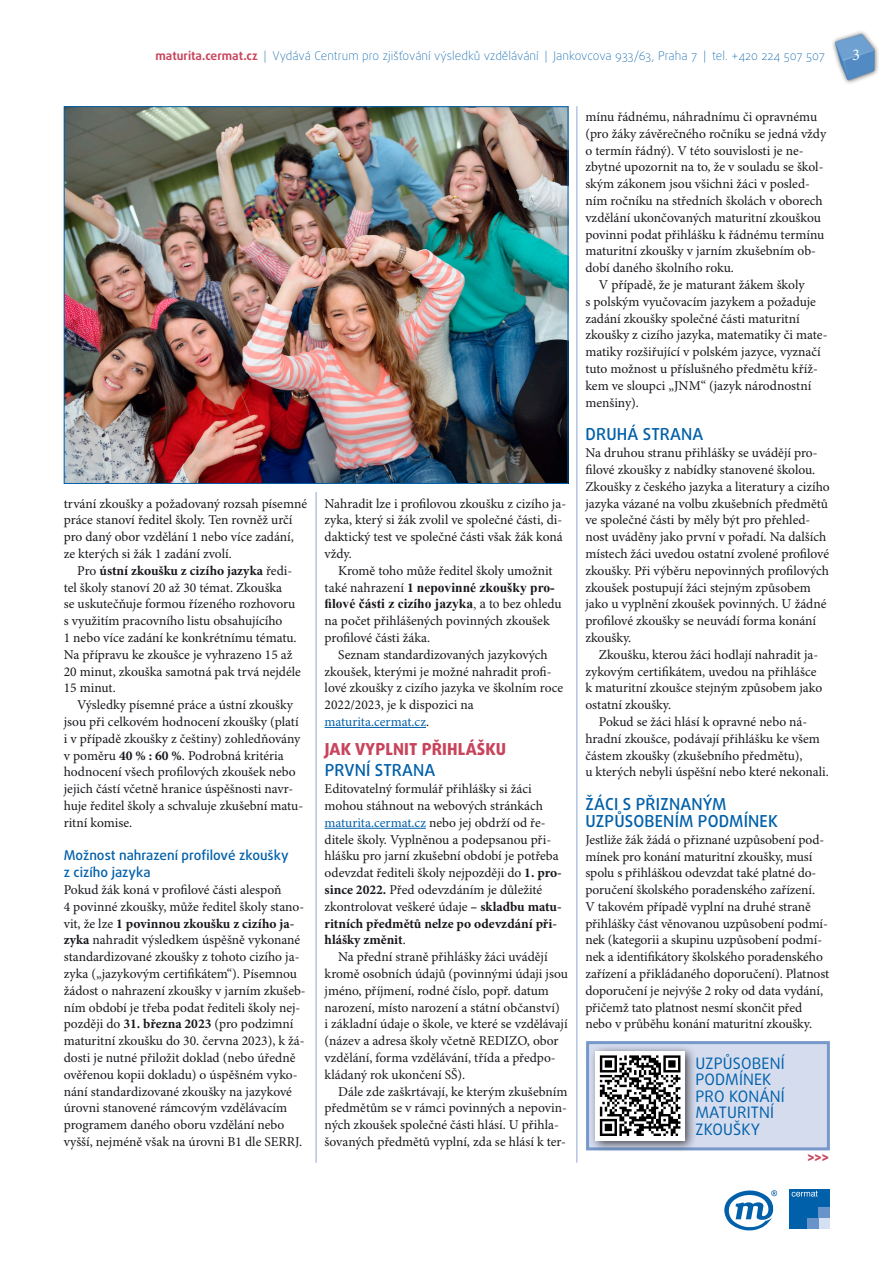
<style>
.page{position:relative;width:893px;height:1263px;background:#fff}
.page>*{position:absolute;margin:0;border:0;box-sizing:border-box;transform-origin:0 0}
.t1{font:500 16.5px/16.8px "Daxline Pro";letter-spacing:.01em;color:#0060aa}
.t2{font:800 16.5px "Daxline Pro";letter-spacing:.01em;color:#c8445c}
.t3{font:16.5px "Minion Pro";color:#fff}
.t4{font:15.75px/16.5px "Daxline Pro";letter-spacing:.01em;color:#0060aa}
.t5{font:13.5px/16.8px "Minion Pro";letter-spacing:-.005em;color:#1a171c}
.t6{font:700 13.5px/16.8px "Times New Roman";color:#1a171c}
.t7{font:500 13.5px/16.8px "Daxline Pro";color:#0060aa}
.t8{font:800 13.5px "Daxline Pro";color:#c8445c}
.t9{font:100 12px "Daxline Pro";color:#0060aa}
.s1{font-weight:700;color:#c8445c}
.s2{font-weight:700}
.s3{font-family:"Minion Pro";font-weight:400}
.s4{font-family:"Minion Pro"}
.s5{font-weight:400}
.s6{color:#0060aa}
</style>
<div class="page">
<hr style="left:316px;top:492px;width:1px;height:670px;background:#8fa8d3">
<div style="left:588px;top:1042px;width:240px;height:107px;background:#d5dcee"></div>
<div style="left:586px;top:1041px;width:244px;height:109px;border:3px solid #7698ca"></div>
<div style="left:589px;top:1044px;width:107px;height:108px;background:#1a171c;opacity:.75"></div>
<div style="left:595px;top:1051px;width:90px;height:89px;background:#fff"></div>
<svg style="left:599px;top:1055px;width:82px;height:81px"></svg>
<svg style="left:600px;top:1055px;width:80px;height:81px"></svg>
<hr style="left:325px;top:727px;width:101px;height:1px;background:#0060aa">
<hr style="left:325px;top:828px;width:101px;height:1px;background:#0060aa">
<hr style="left:576px;top:106px;width:1px;height:1056px;background:#8fa8d3">
<img style="left:66px;top:108px;width:500px;height:374px">
<img style="left:832px;top:31px;width:47px;height:53px">
<svg style="left:724px;top:1190px;width:53px;height:40px"></svg>
<div style="left:789px;top:1189px;width:41px;height:40px;background:#0060aa"></div>
<div style="left:818px;top:1218px;width:12px;height:11px;background:#d4e1f2"></div>
<div style="left:807px;top:1218px;width:11px;height:11px;background:#6994c9"></div>
<div style="left:818px;top:1207px;width:12px;height:11px;background:#6994c9"></div>
<svg style="left:792px;top:1191px;width:26px;height:5px"></svg>
<p class="t9" style="left:155px;top:47px;width:671px"><span class="s1">maturita.cermat.cz</span> | Vydává Centrum pro zjišťování výsledků vzdělávání | Jankovcova 933/63, Praha 7 | tel. +420 224 507 507</p>
<p class="t3" style="left:852px;top:45px;width:9px">3</p>
<p class="t5" style="left:64px;top:495px;width:245px">trvání zkoušky a požadovaný rozsah písemné práce stanoví ředitel školy. Ten rovněž určí pro daný obor vzdělání 1 nebo více zadání, ze kterých si žák 1 zadání zvolí.</p>
<p class="t5" style="left:64px;top:563px;width:239px;text-indent:14px">Pro <span class="s2">ústní zkoušku z cizího jazyka</span> ředi&shy;tel školy stanoví 20 až 30 témat. Zkouška<br>se uskutečňuje formou řízeného rozhovoru s využitím pracovního listu obsahujícího<br>1 nebo více zadání ke konkrétnímu tématu.<br>Na přípravu ke zkoušce je vyhrazeno 15 až 20 minut, zkouška samotná pak trvá nejdéle 15 minut.</p>
<p class="t5" style="left:64px;top:697px;width:241px;text-indent:14px">Výsledky písemné práce a ústní zkoušky jsou při celkovém hodnocení zkoušky (platí i v případě zkoušky z češtiny) zohledňovány v poměru <span class="s2">40 % : 60 %</span>. Podrobná kritéria hodnocení všech profilových zkoušek nebo jejich částí včetně hranice úspěšnosti navr&shy;huje ředitel školy a schvaluje zkušební matu&shy;ritní komise.</p>
<p class="t7" style="left:64px;top:847px;width:226px">MOŽNOST NAHRAZENÍ PROFILOVÉ ZKOUŠKY<br>Z CIZÍHO JAZYKA</p>
<p class="t5" style="left:64px;top:882px;width:243px">Pokud žák koná v profilové části alespoň<br>4 povinné zkoušky, může ředitel školy stano&shy;vit, že lze <span class="s2">1 povinnou zkoušku z cizího ja&shy;zyka</span> nahradit výsledkem úspěšně vykonané standardizované zkoušky z tohoto cizího ja&shy;zyka („jazykovým certifikátem“). Písemnou žádost o nahrazení zkoušky v jarním zkušeb&shy;ním období je třeba podat řediteli školy nej&shy;později do <span class="s2">31. března 2023</span> (pro podzimní maturitní zkoušku do 30. června 2023), k žá&shy;dosti je nutné přiložit doklad (nebo úředně ověřenou kopii dokladu) o úspěšném vyko&shy;nání standardizované zkoušky na jazykové úrovni stanovené rámcovým vzdělávacím programem daného oboru vzdělání nebo vyšší, nejméně však na úrovni B1 dle SERRJ.</p>
<p class="t5" style="left:325px;top:495px;width:243px">Nahradit lze i profilovou zkoušku z cizího ja&shy;zyka, který si žák zvolil ve společné části, di&shy;daktický test ve společné části však žák koná vždy.</p>
<p class="t5" style="left:338px;top:563px;width:216px">Kromě toho může ředitel školy umožnit</p>
<p class="t6" style="left:325px;top:578px;width:239px"><span class="s3">také nahrazení</span> <span class="s4">1</span> nepovinné zkoušky pro&shy;filové části z cizího jazyka<span class="s5">, a to</span> <span class="s3">bez ohledu</span></p>
<p class="t5" style="left:325px;top:613px;width:227px">na počet přihlášených povinných zkoušek profilové části žáka.</p>
<p class="t5" style="left:325px;top:647px;width:240px;text-indent:14px">Seznam standardizovaných jazykových zkoušek, kterými je možné nahradit profi&shy;lové zkoušky z cizího jazyka ve školním roce 2022/2023, je k dispozici na <span class="s6">maturita.cermat.cz</span>.</p>
<p class="t2" style="left:325px;top:738px;width:183px">JAK VYPLNIT PŘIHLÁŠKU</p>
<p class="t1" style="left:325px;top:762px;width:112px">PRVNÍ STRANA</p>
<p class="t5" style="left:325px;top:781px;width:239px">Editovatelný formulář přihlášky si žáci mohou stáhnout na webových stránkách <span class="s6">maturita.cermat.cz</span> nebo jej obdrží od ře&shy;ditele školy. Vyplněnou a podepsanou při&shy;hlášku pro jarní zkušební období je potřeba odevzdat řediteli školy nejpozději do <span class="s2">1. pro&shy;since 2022.</span> Před odevzdáním je důležité zkontrolovat veškeré údaje <span class="s2">– skladbu matu&shy;ritních předmětů nelze po odevzdání při&shy;hlášky změnit</span>.</p>
<p class="t5" style="left:325px;top:949px;width:245px;text-indent:14px">Na přední straně přihlášky žáci uvádějí kromě osobních údajů (povinnými údaji jsou jméno, příjmení, rodné číslo, popř. datum narození, místo narození a státní občanství)<br>i základní údaje o škole, ve které se vzdělávají (název a adresa školy včetně REDIZO, obor vzdělání, forma vzdělávání, třída a předpo&shy;kládaný rok ukončení SŠ).</p>
<p class="t5" style="left:325px;top:1083px;width:244px;text-indent:14px">Dále zde zaškrtávají, ke kterým zkušebním předmětům se v rámci povinných a nepovin&shy;ných zkoušek společné části hlásí. U přihla&shy;šovaných předmětů vyplní, zda se hlásí k ter-</p>
<p class="t5" style="left:585px;top:109px;width:233px">mínu řádnému, náhradnímu či opravnému</p>
<p class="t5" style="left:585px;top:126px;width:242px">(pro žáky závěrečného ročníku se jedná vždy</p>
<p class="t5" style="left:585px;top:142px;width:220px">o termín řádný). V této souvislosti je ne-</p>
<p class="t5" style="left:585px;top:159px;width:240px">zbytné upozornit na to, že v souladu se škol-</p>
<p class="t5" style="left:585px;top:176px;width:226px">ským zákonem jsou všichni žáci v posled-</p>
<p class="t5" style="left:585px;top:193px;width:239px">ním ročníku na středních školách v oborech</p>
<p class="t5" style="left:585px;top:210px;width:237px">vzdělání ukončovaných maturitní zkouškou</p>
<p class="t5" style="left:585px;top:226px;width:241px">povinni podat přihlášku k řádnému termínu</p>
<p class="t5" style="left:585px;top:243px;width:232px">maturitní zkoušky v jarním zkušebním ob-</p>
<p class="t5" style="left:585px;top:260px;width:150px">dobí daného školního roku.</p>
<p class="t5" style="left:599px;top:277px;width:207px">V případě, že je maturant žákem školy</p>
<p class="t5" style="left:585px;top:294px;width:232px">s polským vyučovacím jazykem a požaduje</p>
<p class="t5" style="left:585px;top:310px;width:216px">zadání zkoušky společné části maturitní</p>
<p class="t5" style="left:585px;top:327px;width:244px">zkoušky z cizího jazyka, matematiky či mate-</p>
<p class="t5" style="left:585px;top:344px;width:237px">matiky rozšiřující v polském jazyce, vyznačí</p>
<p class="t5" style="left:585px;top:361px;width:234px">tuto možnost u příslušného předmětu kříž-</p>
<p class="t5" style="left:585px;top:378px;width:227px">kem ve sloupci „JNM“ (jazyk národnostní</p>
<p class="t5" style="left:585px;top:394px;width:55px">menšiny).</p>
<p class="t1" style="left:585px;top:426px;width:120px">DRUHÁ STRANA</p>
<p class="t5" style="left:585px;top:445px;width:246px">Na druhou stranu přihlášky se uvádějí pro&shy;filové zkoušky z nabídky stanovené školou.<br>Zkoušky z českého jazyka a literatury a cizího jazyka vázané na volbu zkušebních předmětů ve společné části by měly být pro přehled&shy;nost uváděny jako první v pořadí. Na dalších místech žáci uvedou ostatní zvolené profilové zkoušky. Při výběru nepovinných profilových zkoušek postupují žáci stejným způsobem jako u vyplnění zkoušek povinných. U žádné profilové zkoušky se neuvádí forma konání zkoušky.</p>
<p class="t5" style="left:585px;top:647px;width:238px;text-indent:14px">Zkoušku, kterou žáci hodlají nahradit ja&shy;zykovým certifikátem, uvedou na přihlášce k maturitní zkoušce stejným způsobem jako ostatní zkoušky.</p>
<p class="t5" style="left:585px;top:714px;width:245px;text-indent:14px">Pokud se žáci hlásí k opravné nebo ná&shy;hradní zkoušce, podávají přihlášku ke všem částem zkoušky (zkušebního předmětu),<br>u kterých nebyli úspěšní nebo které nekonali.</p>
<p class="t1" style="left:585px;top:796px;width:194px">ŽÁCI S PŘIZNANÝM<br>UZPŮSOBENÍM PODMÍNEK</p>
<p class="t5" style="left:585px;top:831px;width:245px">Jestliže žák žádá o přiznané uzpůsobení pod&shy;mínek pro konání maturitní zkoušky, musí spolu s přihláškou odevzdat také platné do&shy;poručení školského poradenského zařízení.<br>V takovém případě vyplní na druhé straně přihlášky část věnovanou uzpůsobení podmí&shy;nek (kategorii a skupinu uzpůsobení podmí&shy;nek a identifikátory školského poradenského zařízení a přikládaného doporučení). Platnost doporučení je nejvýše 2 roky od data vydání, přičemž tato platnost nesmí skončit před nebo v průběhu konání maturitní zkoušky.</p>
<p class="t4" style="left:695px;top:1055px;width:91px">UZPŮSOBENÍ<br>PODMÍNEK<br>PRO KONÁNÍ<br>MATURITNÍ<br>ZKOUŠKY</p>
<p class="t8" style="left:807px;top:1148px;width:23px">&gt;&gt;&gt;</p>
</div>
